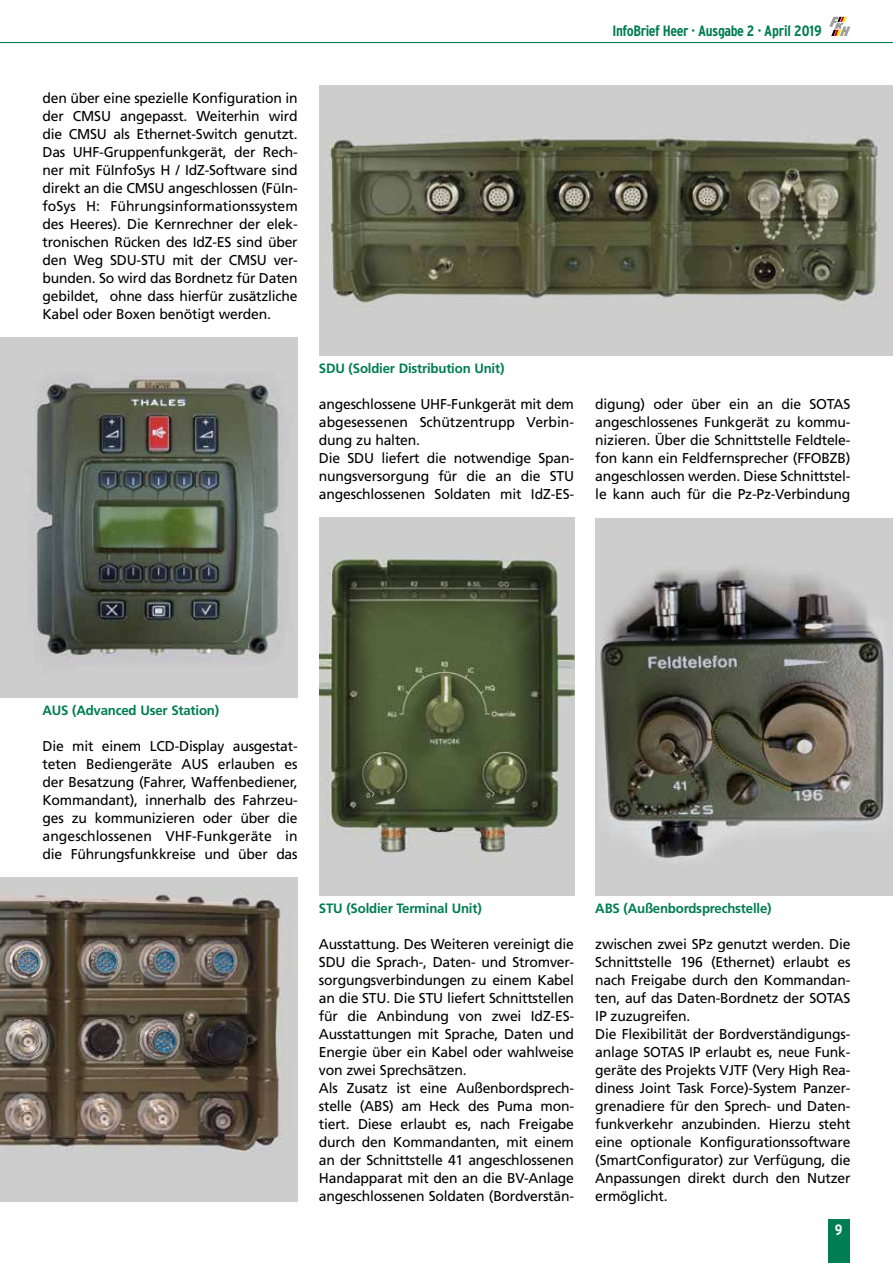
<style>
.page{position:relative;width:893px;height:1263px;background:#fff}
.page>*{position:absolute;margin:0;border:0;box-sizing:border-box;transform-origin:0 0}
.t1{font:700 condensed 15px "Interstate";letter-spacing:-.03em;color:#007d53}
.t2{font:700 condensed 15px "Interstate";color:#fff}
.t3{font:14.25px/18px "Frutiger LT Pro";letter-spacing:-.015em;color:#000;text-align:justify}
.t4{font:700 13.5px "Frutiger LT Pro";letter-spacing:-.015em;color:#007d53}
</style>
<div class="page">
<hr style="left:0;top:42px;width:893px;height:1px;background:#007d53">
<svg style="left:829px;top:17px;width:21px;height:19px"></svg>
<div style="left:828px;top:1219px;width:21px;height:44px;background:#007d53"></div>
<img style="left:319px;top:85px;width:574px;height:270px">
<img style="left:0;top:877px;width:298px;height:324px">
<img style="left:595px;top:518px;width:298px;height:377px">
<img style="left:0;top:337px;width:298px;height:360px">
<img style="left:319px;top:517px;width:255px;height:378px">
<p class="t3" style="left:43px;top:89px;width:257px">den über eine spezielle Konfiguration in der CMSU angepasst. Weiterhin wird die CMSU als Ethernet-Switch genutzt.<br>Das UHF-Gruppenfunkgerät, der Rech&shy;ner mit FüInfoSys H / IdZ-Software sind direkt an die CMSU angeschlossen (FüIn&shy;foSys H: Führungsinformationssystem des Heeres). Die Kernrechner der elek&shy;tronischen Rücken des IdZ-ES sind über den Weg SDU-STU mit der CMSU ver&shy;bunden. So wird das Bordnetz für Daten gebildet, ohne dass hierfür zusätzliche Kabel oder Boxen benötigt werden.</p>
<p class="t1" style="left:613px;top:22px;width:211px">InfoBrief Heer · Ausgabe 2 · April 2019</p>
<p class="t4" style="left:319px;top:360px;width:187px">SDU (Soldier Distribution Unit)</p>
<p class="t3" style="left:319px;top:395px;width:257px;text-align:left">angeschlossene UHF-Funkgerät mit dem abgesessenen Schützentrupp Verbin&shy;dung zu halten.<br>Die SDU liefert die notwendige Span&shy;nungsversorgung für die an die STU angeschlossenen Soldaten mit IdZ-ES-</p>
<p class="t3" style="left:595px;top:395px;width:257px">digung) oder über ein an die SOTAS angeschlossenes Funkgerät zu kommu&shy;nizieren. Über die Schnittstelle Feldtele&shy;fon kann ein Feldfernsprecher (FFOBZB) angeschlossen werden. Diese Schnittstel&shy;le kann auch für die Pz-Pz-Verbindung</p>
<p class="t4" style="left:42px;top:702px;width:178px">AUS (Advanced User Station)</p>
<p class="t3" style="left:43px;top:737px;width:257px">Die mit einem LCD-Display ausgestat&shy;teten Bediengeräte AUS erlauben es der Besatzung (Fahrer, Waffenbediener, Kommandant), innerhalb des Fahrzeu&shy;ges zu kommunizieren oder über die angeschlossenen VHF-Funkgeräte in die Führungsfunkkreise und über das</p>
<p class="t4" style="left:319px;top:900px;width:164px">STU (Soldier Terminal Unit)</p>
<p class="t3" style="left:319px;top:935px;width:257px;text-align:left">Ausstattung. Des Weiteren vereinigt die SDU die Sprach-, Daten- und Stromver&shy;sorgungsverbindungen zu einem Kabel an die STU. Die STU liefert Schnittstellen für die Anbindung von zwei IdZ-ES-Ausstattungen mit Sprache, Daten und Energie über ein Kabel oder wahlweise von zwei Sprechsätzen.<br>Als Zusatz ist eine Außenbordsprech&shy;stelle (ABS) am Heck des Puma mon&shy;tiert. Diese erlaubt es, nach Freigabe durch den Kommandanten, mit einem an der Schnittstelle 41 angeschlossenen Handapparat mit den an die BV-Anlage angeschlossenen Soldaten (Bordverstän-</p>
<p class="t4" style="left:595px;top:900px;width:178px">ABS (Außenbordsprechstelle)</p>
<p class="t3" style="left:595px;top:935px;width:257px;text-align:left">zwischen zwei SPz genutzt werden. Die Schnittstelle 196 (Ethernet) erlaubt es nach Freigabe durch den Kommandan&shy;ten, auf das Daten-Bordnetz der SOTAS IP zuzugreifen.<br>Die Flexibilität der Bordverständigungs&shy;anlage SOTAS IP erlaubt es, neue Funk&shy;geräte des Projekts VJTF (Very High Rea&shy;diness Joint Task Force)-System Panzer&shy;grenadiere für den Sprech- und Daten&shy;funkverkehr anzubinden. Hierzu steht eine optionale Konfigurationssoftware (SmartConfigurator) zur Verfügung, die Anpassungen direkt durch den Nutzer ermöglicht.</p>
<p class="t2" style="left:835px;top:1221px;width:9px">9</p>
</div>
